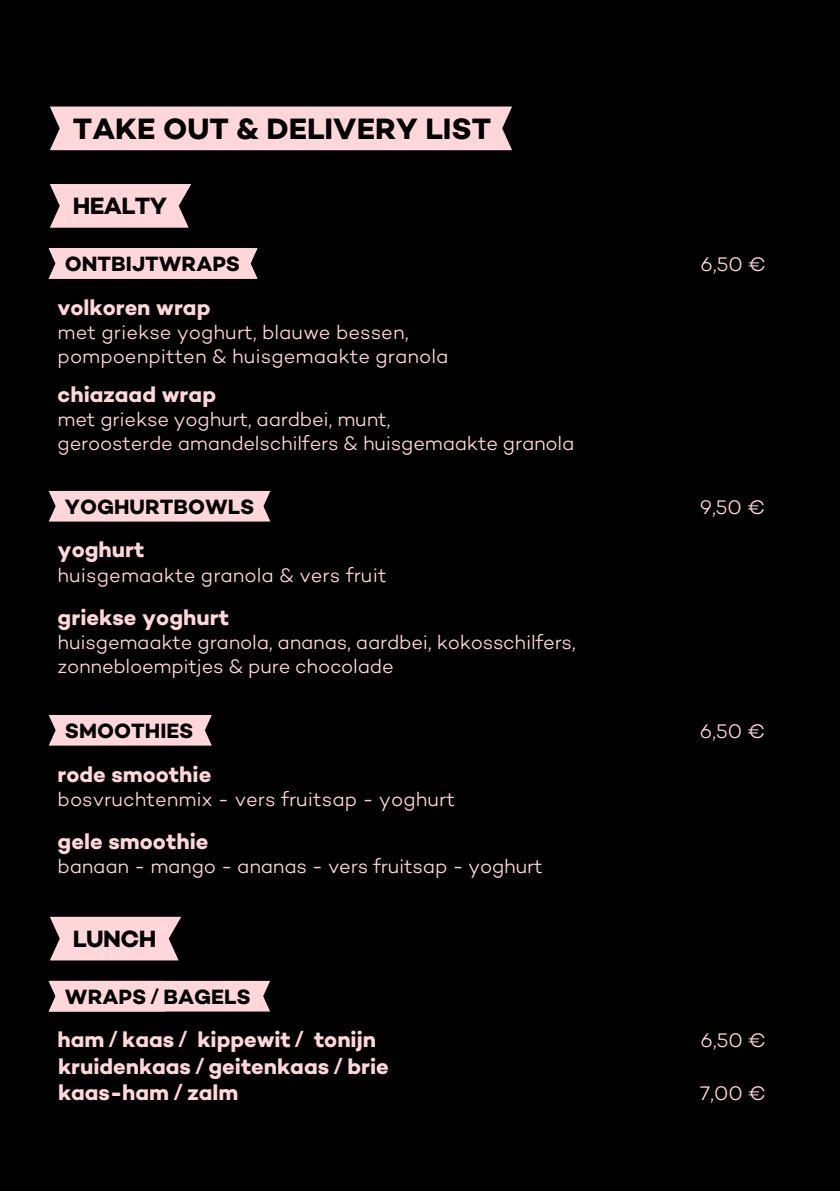
<style>
.page{position:relative;width:840px;height:1191px;background:#fff}
.page>*{position:absolute;margin:0;border:0;box-sizing:border-box;transform-origin:0 0}
.t1{font:30px "Campton Bold DEMO";color:#000001}
.t2{font:24px "Campton Bold DEMO";letter-spacing:-.03em;color:#000001}
.t3{font:22px/26.2px "Campton Bold DEMO";color:#ffd7da}
.t4{font:21px "Campton Bold DEMO";color:#000001}
.t5{font:20px/24px "Campton Light DEMO";letter-spacing:-.015em;color:#ffd7da}
.s1{font-family:"Helvetica";font-weight:700}
</style>
<div class="page">
<div style="left:0;top:0;width:839px;height:1191px;background:#000001"></div>
<div style="left:50px;top:107px;width:462px;height:43px;background:#ffd7da"></div>
<svg style="left:50px;top:184px;width:141px;height:44px;background:#e8c4c6"></svg>
<div style="left:49px;top:491px;width:221px;height:30px;background:#ffd7da"></div>
<div style="left:49px;top:715px;width:163px;height:30px;background:#ffd7da"></div>
<div style="left:49px;top:248px;width:208px;height:31px;background:#ffd7da"></div>
<svg style="left:50px;top:916px;width:131px;height:44px;background:#e4c0c3"></svg>
<div style="left:49px;top:981px;width:221px;height:30px;background:#ffd7da"></div>
<h1 class="t1" style="left:73px;top:112px;width:419px">TAKE OUT &amp; DELIVERY LIST</h1>
<p class="t2" style="left:73px;top:192px;width:96px">HEALTY</p>
<p class="t4" style="left:65px;top:252px;width:177px">ONTBIJTWRAPS</p>
<p class="t3" style="left:58px;top:294px;width:154px">volkoren wrap</p>
<p class="t5" style="left:58px;top:320px;width:392px">met griekse yoghurt, blauwe bessen, pompoenpitten &amp; huisgemaakte granola</p>
<p class="t3" style="left:58px;top:381px;width:160px">chiazaad wrap</p>
<p class="t5" style="left:58px;top:408px;width:518px">met griekse yoghurt, aardbei, munt,<br>geroosterde amandelschilfers &amp; huisgemaakte granola</p>
<p class="t5" style="left:700px;top:253px;width:67px">6,50 €</p>
<p class="t4" style="left:65px;top:494px;width:191px">YOGHURTBOWLS</p>
<p class="t5" style="left:699px;top:495px;width:67px">9,50 €</p>
<p class="t3" style="left:58px;top:537px;width:88px">yoghurt</p>
<p class="t5" style="left:58px;top:563px;width:330px">huisgemaakte granola &amp; vers fruit</p>
<p class="t3" style="left:58px;top:604px;width:173px">griekse yoghurt</p>
<p class="t5" style="left:58px;top:630px;width:519px">huisgemaakte granola, ananas, aardbei, kokosschilfers, zonnebloempitjes &amp; pure chocolade</p>
<p class="t4" style="left:65px;top:718px;width:130px">SMOOTHIES</p>
<p class="t5" style="left:699px;top:720px;width:67px">6,50 €</p>
<p class="t3" style="left:58px;top:761px;width:155px">rode smoothie</p>
<p class="t5" style="left:58px;top:787px;width:398px">bosvruchtenmix - vers fruitsap - yoghurt</p>
<p class="t3" style="left:58px;top:828px;width:152px">gele smoothie</p>
<p class="t5" style="left:58px;top:854px;width:486px">banaan - mango - ananas - vers fruitsap - yoghurt</p>
<p class="t2" style="left:73px;top:924px;width:85px">LUNCH</p>
<p class="t4" style="left:65px;top:984px;width:187px">WRAPS <span class="s1">/</span> BAGELS</p>
<p class="t3" style="left:58px;top:1026px;width:332px">ham <span class="s1">/</span> kaas <span class="s1">/</span> kippewit <span class="s1">/</span> tonijn kruidenkaas <span class="s1">/</span> geitenkaas <span class="s1">/</span> brie kaas-ham <span class="s1">/</span> zalm</p>
<p class="t5" style="left:700px;top:1029px;width:67px">6,50 €</p>
<p class="t5" style="left:699px;top:1081px;width:67px">7,00 €</p>
</div>
